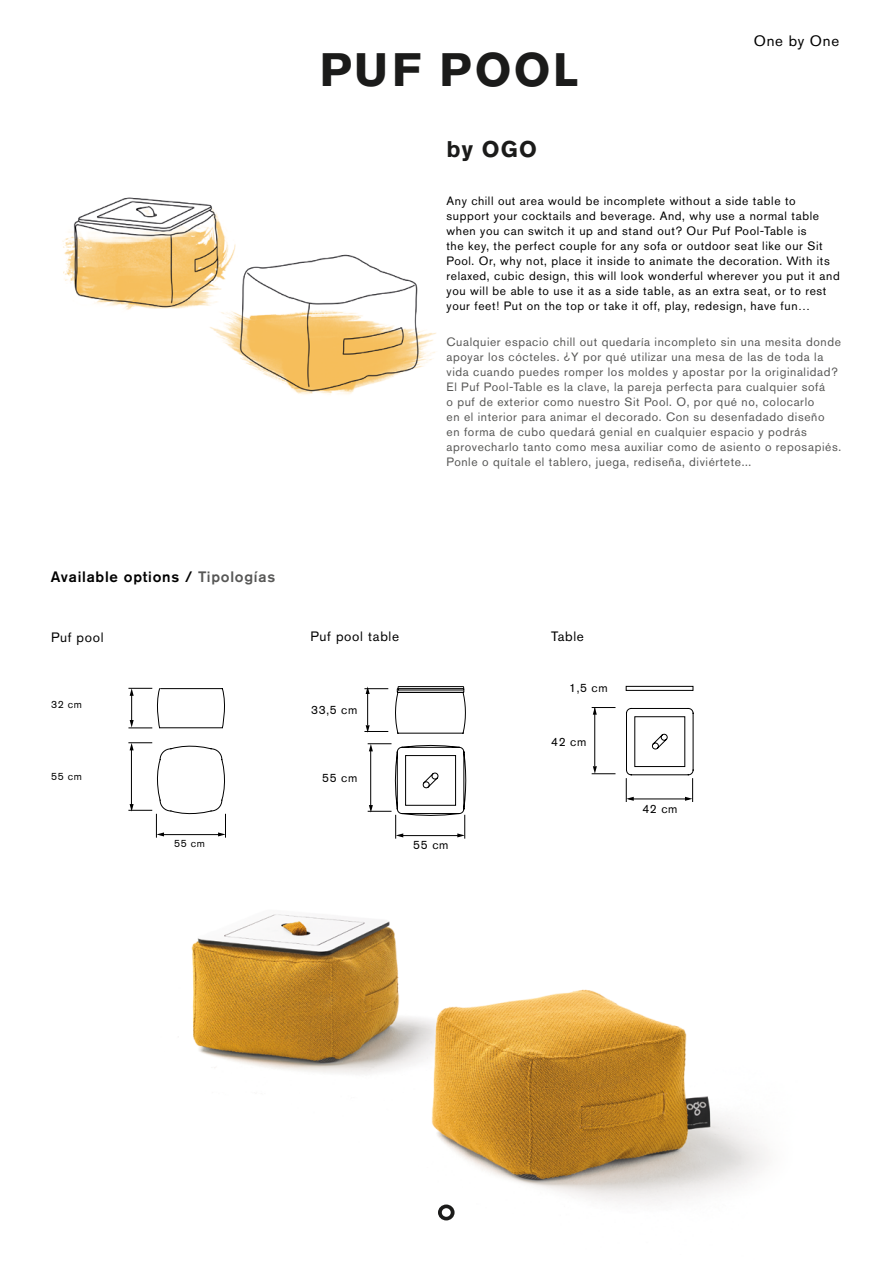
<style>
.page{position:relative;width:893px;height:1263px;background:#fff}
.page>*{position:absolute;margin:0;border:0;box-sizing:border-box;transform-origin:0 0}
.t1{font:700 46.5px "Akzidenz Grotesk Std";letter-spacing:.05em;color:#1b1b1a}
.t2{font:700 22.5px "Akzidenz Grotesk Std";color:#1b1b1a}
.t3{font:500 15px "Akzidenz Grotesk Std";letter-spacing:.05em;color:#000}
.t4{font:15px "Akzidenz Grotesk Std";letter-spacing:.05em;color:#000}
.t5{font:13.5px "Akzidenz Grotesk Std";letter-spacing:.05em;color:#000}
.t6{font:12px/15px "Akzidenz Grotesk Std";letter-spacing:.05em;color:#575756}
.t7{font:12px/15px "Akzidenz Grotesk Std";letter-spacing:.05em;color:#000}
.t8{font:10.5px "Akzidenz Grotesk Std";letter-spacing:.05em;color:#000}
.s1{color:#575756}
</style>
<div class="page">
<img style="left:191px;top:914px;width:577px;height:307px">
<img style="left:62px;top:197px;width:374px;height:198px">
<svg style="left:438px;top:1204px;width:17px;height:16px"></svg>
<svg style="left:626px;top:708px;width:68px;height:94px"></svg>
<hr style="left:594px;top:708px;width:1px;height:58px;background:#000">
<svg style="left:592px;top:766px;width:23px;height:8px"></svg>
<svg style="left:592px;top:707px;width:23px;height:8px"></svg>
<svg style="left:364px;top:686px;width:102px;height:153px"></svg>
<svg style="left:128px;top:688px;width:98px;height:150px"></svg>
<div style="left:626px;top:686px;width:67px;height:5px;border:1px solid #000"></div>
<h1 class="t1" style="left:320px;top:43px;width:260px">PUF POOL</h1>
<h2 class="t2" style="left:446px;top:136px;width:92px">by OGO</h2>
<p class="t4" style="left:754px;top:32px;width:87px">One by One</p>
<p class="t7" style="left:446px;top:193px;width:395px">Any chill out area would be incomplete without a side table to support your cocktails and beverage. And, why use a normal table when you can switch it up and stand out? Our Puf Pool-Table is<br>the key, the perfect couple for any sofa or outdoor seat like our Sit Pool. Or, why not, place it inside to animate the decoration. With its relaxed, cubic design, this will look wonderful wherever you put it and you will be able to use it as a side table, as an extra seat, or to rest your feet! Put on the top or take it off, play, redesign, have fun…</p>
<p class="t3" style="left:51px;top:567px;width:226px">Available options / <span class="s1">Tipologías</span></p>
<p class="t6" style="left:446px;top:334px;width:396px">Cualquier espacio chill out quedaría incompleto sin una mesita donde apoyar los cócteles. ¿Y por qué utilizar una mesa de las de toda la vida cuando puedes romper los moldes y apostar por la originalidad?<br>El Puf Pool-Table es la clave, la pareja perfecta para cualquier sofá<br>o puf de exterior como nuestro Sit Pool. O, por qué no, colocarlo<br>en el interior para animar el decorado. Con su desenfadado diseño<br>en forma de cubo quedará genial en cualquier espacio y podrás aprovecharlo tanto como mesa auxiliar como de asiento o reposapiés.<br>Ponle o quítale el tablero, juega, rediseña, diviértete...</p>
<p class="t5" style="left:51px;top:629px;width:54px">Puf pool</p>
<p class="t5" style="left:310px;top:628px;width:90px">Puf pool table</p>
<p class="t5" style="left:551px;top:628px;width:34px">Table</p>
<p class="t8" style="left:51px;top:698px;width:32px">32 cm</p>
<p class="t7" style="left:311px;top:702px;width:48px">33,5 cm</p>
<p class="t8" style="left:51px;top:770px;width:32px">55 cm</p>
<p class="t7" style="left:322px;top:771px;width:37px">55 cm</p>
<p class="t8" style="left:174px;top:837px;width:32px">55 cm</p>
<p class="t7" style="left:413px;top:837px;width:37px">55 cm</p>
<p class="t7" style="left:569px;top:680px;width:40px">1,5 cm</p>
<p class="t7" style="left:551px;top:734px;width:37px">42 cm</p>
<p class="t7" style="left:642px;top:801px;width:37px">42 cm</p>
</div>
